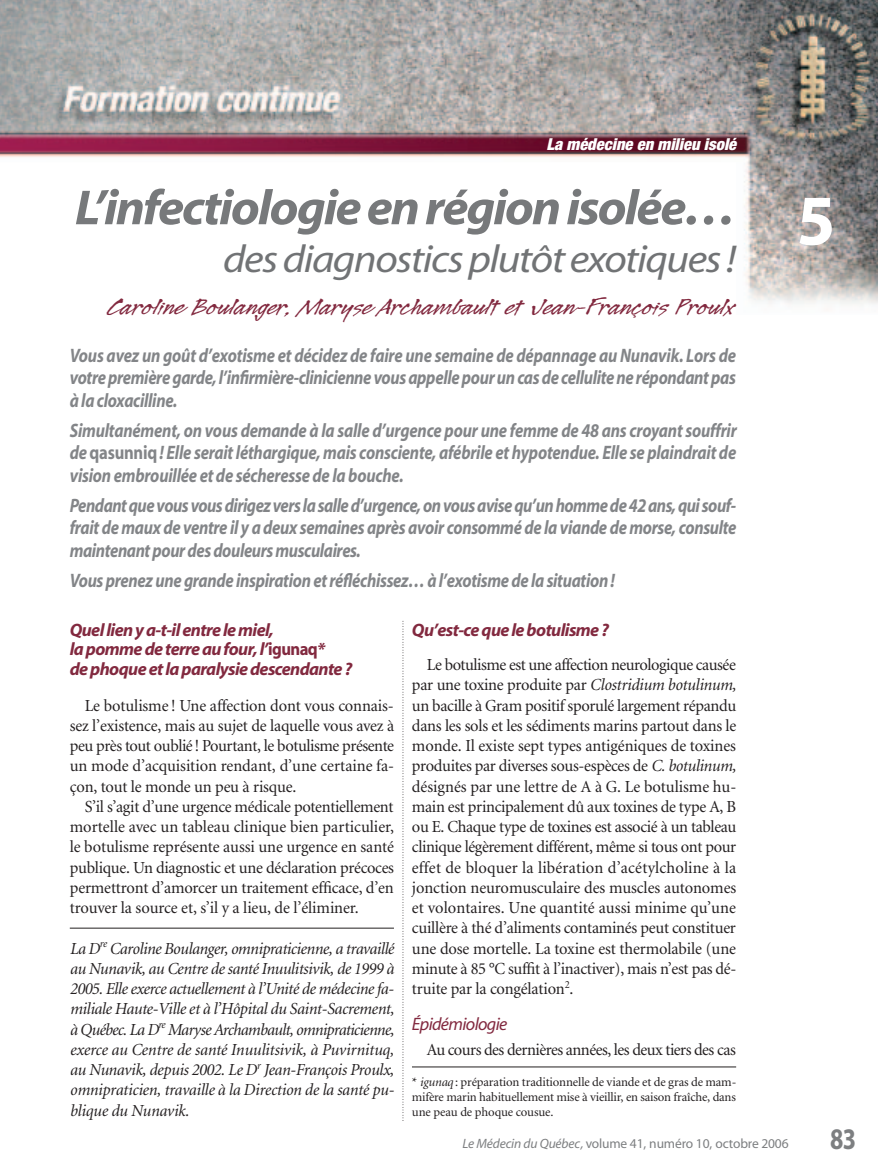
<style>
.page{position:relative;width:878px;height:1175px;background:#fff}
.page>*{position:absolute;margin:0;border:0;box-sizing:border-box;transform-origin:0 0}
.t1{font:700 72px "Myriad";color:#fff}
.t2{font:italic 700 49.5px "Myriad";letter-spacing:-.04em;color:#77797b;scale:1.05 1}
.t3{font:italic 39px "Myriad";letter-spacing:-.035em;color:#717375;scale:1.1 1}
.t4{font:700 30px "Myriad";color:#7d7f81;scale:.8 1}
.t5{font:26.25px "Legault Std";letter-spacing:-.01em;color:#82293f;scale:1.2 1}
.t6{font:italic 700 19.5px/22.5px "Myriad";letter-spacing:-.02em;color:#838588;text-align:justify;scale:.85 1}
.t7{font:italic 700 18px/19.5px "Myriad";letter-spacing:-.035em;color:#82293f}
.t8{font:italic 18px "Myriad";letter-spacing:-.035em;color:#82293f}
.t9{font:16.8px/20.2px "Minion";letter-spacing:-.01em;color:#231f20;text-align:justify}
.t10{font:italic 16.8px/20.2px "Minion";letter-spacing:-.01em;color:#231f20;text-align:justify}
.t11{font:16.8px "Minion";letter-spacing:-.03em;color:#231f20}
.t12{font:italic 900 condensed 16.5px "Helvetica Neue";color:#fff}
.t13{font:13.5px "Myriad";letter-spacing:-.01em;color:#7d7f81}
.t14{font:12.75px/15px "Minion";letter-spacing:-.015em;color:#231f20;text-align:justify}
.s1{font-style:normal}
.s2{font-style:italic}
.s3{font-weight:600}
</style>
<div class="page">
<img style="left:0;top:0;width:878px;height:304px">
<svg style="left:402px;top:621px;width:1px;height:498px"></svg>
<hr style="left:70px;top:927px;width:324px;height:1px;background:#231f20">
<hr style="left:412px;top:1066px;width:324px;height:1px;background:#231f20">
<p class="t12" style="left:546px;top:138px;width:191px">La médecine en milieu isolé</p>
<h2 class="t2" style="left:75px;top:189px;width:631px">L’infectiologie en région isolée…</h2>
<h3 class="t3" style="left:223px;top:244px;width:468px">des diagnostics plutôt exotiques !</h3>
<h3 class="t5" style="left:109px;top:290px;width:524px">Caroline Boulanger, Maryse Archambault et Jean-François Proulx</h3>
<p class="t6" style="left:70px;top:346px;width:785px">Vous avez un goût d’exotisme et décidez de faire une semaine de dépannage au Nunavik. Lors de votre première garde, l’infirmière-clinicienne vous appelle pour un cas de cellulite ne répondant pas à la cloxacilline.</p>
<p class="t6" style="left:70px;top:421px;width:786px">Simultanément, on vous demande à la salle d’urgence pour une femme de 48 ans croyant souffrir de <span class="s1">qasunniq</span> ! Elle serait léthargique, mais consciente, afébrile et hypotendue. Elle se plaindrait de vision embrouillée et de sécheresse de la bouche.</p>
<p class="t6" style="left:70px;top:496px;width:786px">Pendant que vous vous dirigez vers la salle d’urgence, on vous avise qu’un homme de 42 ans, qui souf&shy;frait de maux de ventre il y a deux semaines après avoir consommé de la viande de morse, consulte maintenant pour des douleurs musculaires.</p>
<p class="t6" style="left:70px;top:571px;width:643px">Vous prenez une grande inspiration et réfléchissez… à l’exotisme de la situation !</p>
<h1 class="t1" style="left:796px;top:193px;width:40px">5</h1>
<p class="t7" style="left:70px;top:621px;width:284px">Quel lien y a-t-il entre le miel,<br>la pomme de terre au four, l’<span class="s1">igunaq</span>*<br>de phoque et la paralysie descendante ?</p>
<p class="t9" style="left:70px;top:696px;width:326px;text-indent:15px">Le botulisme ! Une affection dont vous connais&shy;sez l’existence, mais au sujet de laquelle vous avez à peu près tout oublié ! Pourtant, le botulisme présente un mode d’acquisition rendant, d’une certaine fa&shy;çon, tout le monde un peu à risque.</p>
<p class="t9" style="left:70px;top:797px;width:326px;text-indent:15px">S’il s’agit d’une urgence médicale potentiellement mortelle avec un tableau clinique bien particulier, le botulisme représente aussi une urgence en santé publique. Un diagnostic et une déclaration précoces permettront d’amorcer un traitement efficace, d’en trouver la source et, s’il y a lieu, de l’éliminer.</p>
<p class="t10" style="left:70px;top:939px;width:326px">La D<sup>re</sup> Caroline Boulanger, omnipraticienne, a travaillé au Nunavik, au Centre de santé Inuulitsivik, de 1999 à 2005. Elle exerce actuellement à l’Unité de médecine fa&shy;miliale Haute-Ville et à l’Hôpital du Saint-Sacrement, à Québec. La D<sup>re</sup> Maryse Archambault, omnipraticienne, exerce au Centre de santé Inuulitsivik, à Puvirnituq, au Nunavik, depuis 2002. Le D<sup>r</sup> Jean-François Proulx, omnipraticien, travaille à la Direction de la santé pu&shy;blique du Nunavik.</p>
<p class="t7" style="left:412px;top:621px;width:198px">Qu’est-ce que le botulisme ?</p>
<p class="t9" style="left:412px;top:656px;width:326px;text-indent:15px">Le botulisme est une affection neurologique causée par une toxine produite par <span class="s2">Clostridium botulinum, </span>un bacille à Gram positif sporulé largement répandu dans les sols et les sédiments marins partout dans le monde. Il existe sept types antigéniques de toxines produites par diverses sous-espèces de <span class="s2">C. botulinum, </span>désignés par une lettre de A à G. Le botulisme hu&shy;main est principalement dû aux toxines de type A, B ou E. Chaque type de toxines est associé à un tableau clinique légèrement différent, même si tous ont pour effet de bloquer la libération d’acétylcholine à la jonction neuromusculaire des muscles autonomes et volontaires. Une quantité aussi minime qu’une cuillère à thé d’aliments contaminés peut constituer une dose mortelle. La toxine est thermolabile (une minute à 85 °C suffit à l’inactiver), mais n’est pas dé&shy;truite par la congélation<sup>2</sup>.</p>
<p class="t8" style="left:412px;top:1017px;width:97px">Épidémiologie</p>
<p class="t11" style="left:427px;top:1043px;width:310px">Au cours des dernières années, les deux tiers des cas</p>
<p class="t14" style="left:412px;top:1075px;width:326px"><span class="s3">*</span> <span class="s2">igunaq</span> : préparation traditionnelle de viande et de gras de mam&shy;mifère marin habituellement mise à vieillir, en saison fraîche, dans une peau de phoque cousue.</p>
<p class="t13" style="left:462px;top:1138px;width:328px"><span class="s2">Le Médecin du Québec,</span> volume 41, numéro 10, octobre 2006</p>
<h3 class="t4" style="left:830px;top:1127px;width:34px">83</h3>
</div>
